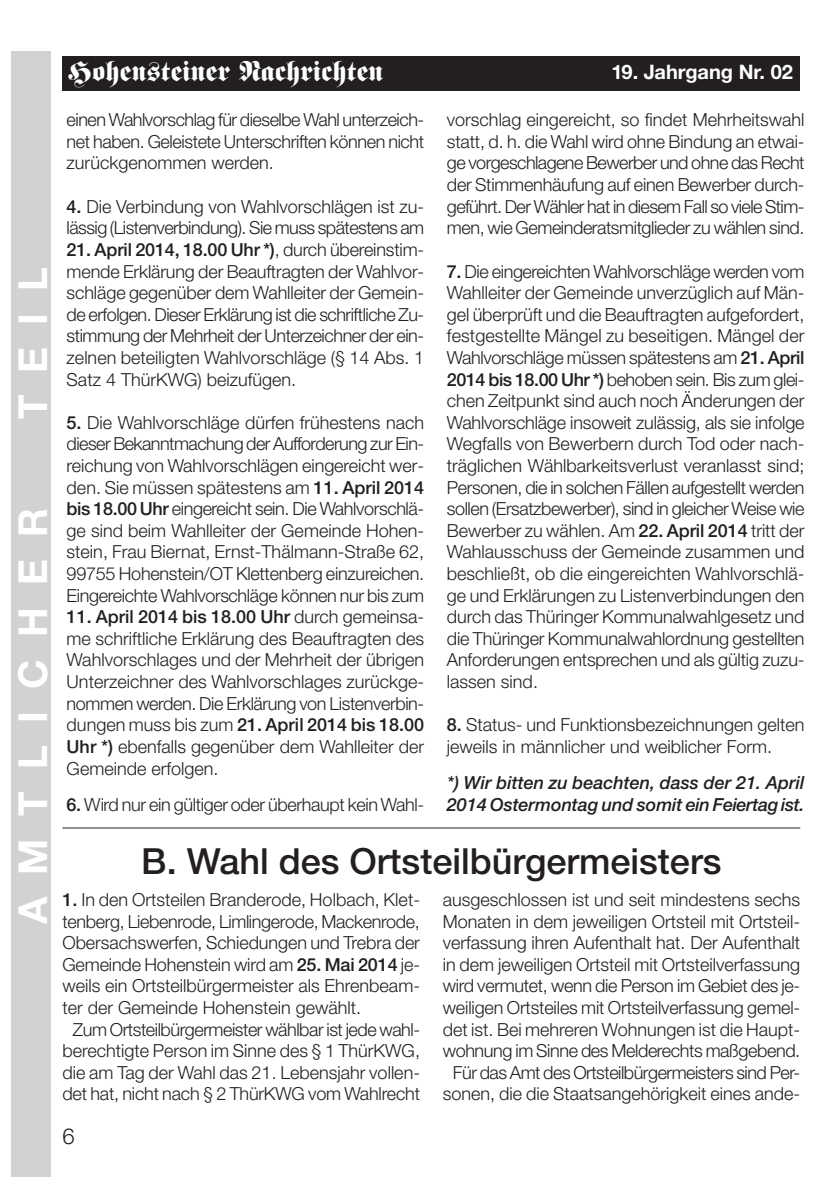
<style>
.page{position:relative;width:840px;height:1191px;background:#fff}
.page>*{position:absolute;margin:0;border:0;box-sizing:border-box;transform-origin:0 0}
.t1{font:700 40px "Helvetica Neue";letter-spacing:.555em;color:#fff}
.t2{font:500 36px "Helvetica Neue";color:#231f20}
.t3{font:28px "Fette Fraktur";color:#fff}
.t4{font:300 22px "Helvetica Neue";color:#231f20}
.t5{font:700 20px "Helvetica Neue";color:#fff}
.t6{font:300 18px/21.6px "Helvetica Neue";color:#231f20;text-align:justify}
.t7{font:300 18px "Helvetica Neue";letter-spacing:-.02em;color:#231f20}
.t8{font:300 18px/21.6px "Helvetica Neue";letter-spacing:-.03em;color:#231f20}
.t9{font:italic 500 18px/21.6px "Helvetica Neue";letter-spacing:-.005em;color:#231f20}
.t10{font:300 18px "Helvetica Neue";letter-spacing:-.025em;color:#231f20}
.s1{font-weight:500}
</style>
<div class="page">
<div style="left:62px;top:57px;width:737px;height:34px;background:#231f20"></div>
<div style="left:11px;top:51px;width:40px;height:1125px;background:#d1d2d4"></div>
<hr style="left:62px;top:827px;width:737px;height:1px;background:#231f20">
<h1 class="t1" style="left:18px;top:419px;width:154px;rotate:-90deg">TEIL</h1>
<h1 class="t1" style="left:18px;top:924px;width:417px;rotate:-90deg">AMTLICHER</h1>
<h3 class="t3" style="left:68px;top:61px;width:316px">Hohensteiner Nachrichten</h3>
<p class="t5" style="left:611px;top:64px;width:183px">19. Jahrgang Nr. 02</p>
<p class="t6" style="left:67px;top:111px;width:359px">einen Wahlvorschlag für dieselbe Wahl unterzeich&shy;net haben. Geleistete Unterschriften können nicht zurückgenommen werden.</p>
<p class="t8" style="left:67px;top:197px;width:359px"><span class="s1">4.</span> Die Verbindung von Wahlvorschlägen ist zu&shy;lässig (Listenverbindung). Sie muss spätestens am</p>
<p class="t6" style="left:67px;top:240px;width:359px"><span class="s1">21. April 2014, 18.00 Uhr *)</span>, durch übereinstim&shy;mende Erklärung der Beauftragten der Wahlvor&shy;schläge gegenüber dem Wahlleiter der Gemein&shy;de erfolgen. Dieser Erklärung ist die schriftliche Zu&shy;stimmung der Mehrheit der Unterzeichner der ein&shy;zelnen beteiligten Wahlvorschläge (§ 14 Abs. 1<br>Satz 4 ThürKWG) beizufügen.</p>
<p class="t6" style="left:67px;top:413px;width:359px"><span class="s1">5.</span> Die Wahlvorschläge dürfen frühestens nach dieser Bekanntmachung der Aufforderung zur Ein&shy;reichung von Wahlvorschlägen eingereicht wer&shy;den. Sie müssen spätestens am <span class="s1">11. April 2014 bis 18.00 Uhr</span> eingereicht sein. Die Wahlvorschlä&shy;ge sind beim Wahlleiter der Gemeinde Hohen&shy;stein, Frau Biernat, Ernst-Thälmann-Straße 62, 99755 Hohenstein/OT Klettenberg einzureichen.<br>Eingereichte Wahlvorschläge können nur bis zum</p>
<p class="t6" style="left:67px;top:608px;width:359px"><span class="s1">11. April 2014 bis 18.00 Uhr</span> durch gemeinsa&shy;me schriftliche Erklärung des Beauftragten des Wahlvorschlages und der Mehrheit der übrigen Unterzeichner des Wahlvorschlages zurückge&shy;nommen werden. Die Erklärung von Listenverbin&shy;dungen muss bis zum <span class="s1">21. April 2014 bis 18.00<br>Uhr *)</span> ebenfalls gegenüber dem Wahlleiter der Gemeinde erfolgen.</p>
<p class="t7" style="left:67px;top:798px;width:359px"><span class="s1">6.</span> Wird nur ein gültiger oder überhaupt kein Wahl-</p>
<p class="t6" style="left:446px;top:111px;width:359px">vorschlag eingereicht, so findet Mehrheitswahl statt, d. h. die Wahl wird ohne Bindung an etwai&shy;ge vorgeschlagene Bewerber und ohne das Recht der Stimmenhäufung auf einen Bewerber durch&shy;geführt. Der Wähler hat in diesem Fall so viele Stim&shy;men, wie Gemeinderatsmitglieder zu wählen sind.</p>
<p class="t6" style="left:446px;top:262px;width:359px"><span class="s1">7.</span> Die eingereichten Wahlvorschläge werden vom Wahlleiter der Gemeinde unverzüglich auf Män&shy;gel überprüft und die Beauftragten aufgefordert, festgestellte Mängel zu beseitigen. Mängel der Wahlvorschläge müssen spätestens am <span class="s1">21. April 2014 bis 18.00 Uhr *)</span> behoben sein. Bis zum glei&shy;chen Zeitpunkt sind auch noch Änderungen der Wahlvorschläge insoweit zulässig, als sie infolge Wegfalls von Bewerbern durch Tod oder nach&shy;träglichen Wählbarkeitsverlust veranlasst sind; Personen, die in solchen Fällen aufgestellt werden sollen (Ersatzbewerber), sind in gleicher Weise wie Bewerber zu wählen. Am <span class="s1">22. April 2014</span> tritt der Wahlausschuss der Gemeinde zusammen und beschließt, ob die eingereichten Wahlvorschlä&shy;ge und Erklärungen zu Listenverbindungen den durch das Thüringer Kommunalwahlgesetz und die Thüringer Kommunalwahlordnung gestellten Anforderungen entsprechen und als gültig zuzu&shy;lassen sind.</p>
<p class="t6" style="left:446px;top:716px;width:359px"><span class="s1">8.</span> Status- und Funktionsbezeichnungen gelten jeweils in männlicher und weiblicher Form.</p>
<p class="t9" style="left:446px;top:773px;width:359px">*) Wir bitten zu beachten, dass der 21. April<br>2014 Ostermontag und somit ein Feiertag ist.</p>
<h2 class="t2" style="left:141px;top:848px;width:581px">B. Wahl des Ortsteilbürgermeisters</h2>
<p class="t6" style="left:62px;top:890px;width:359px"><span class="s1">1.</span> In den Ortsteilen Branderode, Holbach, Klet-</p>
<p class="t7" style="left:62px;top:914px;width:359px">tenberg, Liebenrode, Limlingerode, Mackenrode,</p>
<p class="t6" style="left:62px;top:933px;width:359px">Obersachswerfen, Schiedungen und Trebra der</p>
<p class="t6" style="left:62px;top:955px;width:359px">Gemeinde Hohenstein wird am <span class="s1">25. Mai 2014</span> je-</p>
<p class="t6" style="left:62px;top:977px;width:359px">weils ein Ortsteilbürgermeister als Ehrenbeam-</p>
<p class="t6" style="left:62px;top:998px;width:300px">ter der Gemeinde Hohenstein gewählt.</p>
<p class="t10" style="left:73px;top:1022px;width:348px">Zum Ortsteilbürgermeister wählbar ist jede wahl-</p>
<p class="t6" style="left:62px;top:1041px;width:359px">berechtigte Person im Sinne des § 1 ThürKWG,</p>
<p class="t6" style="left:62px;top:1063px;width:359px">die am Tag der Wahl das 21. Lebensjahr vollen-</p>
<p class="t6" style="left:62px;top:1085px;width:359px">det hat, nicht nach § 2 ThürKWG vom Wahlrecht</p>
<p class="t4" style="left:62px;top:1128px;width:14px">6</p>
<p class="t6" style="left:442px;top:890px;width:359px;text-align:center">ausgeschlossen ist und seit mindestens sechs Monaten in dem jeweiligen Ortsteil mit Ortsteil&shy;verfassung ihren Aufenthalt hat. Der Aufenthalt in dem jeweiligen Ortsteil mit Ortsteilverfassung wird vermutet, wenn die Person im Gebiet des je&shy;weiligen Ortsteiles mit Ortsteilverfassung gemel&shy;det ist. Bei mehreren Wohnungen ist die Haupt&shy;wohnung im Sinne des Melderechts maßgebend.<br>Für das Amt des Ortsteilbürgermeisters sind Per&shy;sonen, die die Staatsangehörigkeit eines ande-</p>
</div>
